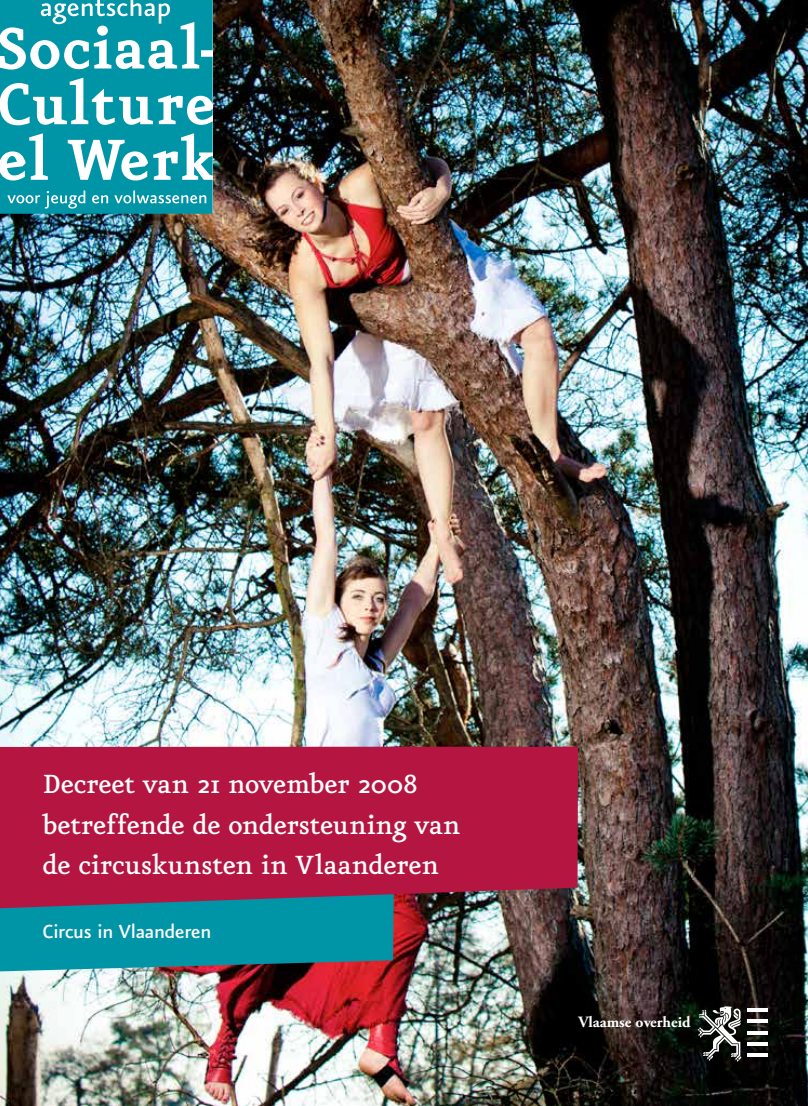
<style>
.page{position:relative;width:808px;height:1106px;background:#fff}
.page>*{position:absolute;margin:0;border:0;box-sizing:border-box;transform-origin:0 0}
.t1{font:500 31.5px/40.5px "Eureka";letter-spacing:-.015em;color:#fff}
.t2{font:500 22.5px "Eureka Sans";letter-spacing:-.015em;color:#fff}
.t3{font:700 15.75px "Adobe Garamond Pro";color:#fff}
</style>
<div class="page">
<img style="left:0;top:0;width:808px;height:1106px">
<svg style="left:697px;top:1006px;width:44px;height:55px"></svg>
<hr style="left:747px;top:1008px;width:20px;height:3px;background:#fff">
<hr style="left:747px;top:1042px;width:20px;height:3px;background:#fff">
<hr style="left:747px;top:1019px;width:20px;height:3px;background:#fff">
<hr style="left:747px;top:1031px;width:20px;height:3px;background:#fff">
<hr style="left:747px;top:1053px;width:20px;height:3px;background:#fff">
<svg style="left:0;top:908px;width:394px;height:63px;background:#0c8b9e"></svg>
<svg style="left:0;top:746px;width:578px;height:162px;background:#ab1b44"></svg>
<svg style="left:0;top:0;width:213px;height:214px;fill:#0094a7"></svg>
<p class="t1" style="left:43px;top:765px;width:419px">Decreet van 21 november 2008 betreffende de ondersteuning van de circuskunsten in Vlaanderen</p>
<p class="t2" style="left:43px;top:920px;width:170px">Circus in Vlaanderen</p>
<p class="t3" style="left:578px;top:1013px;width:114px">Vlaamse overheid</p>
</div>
